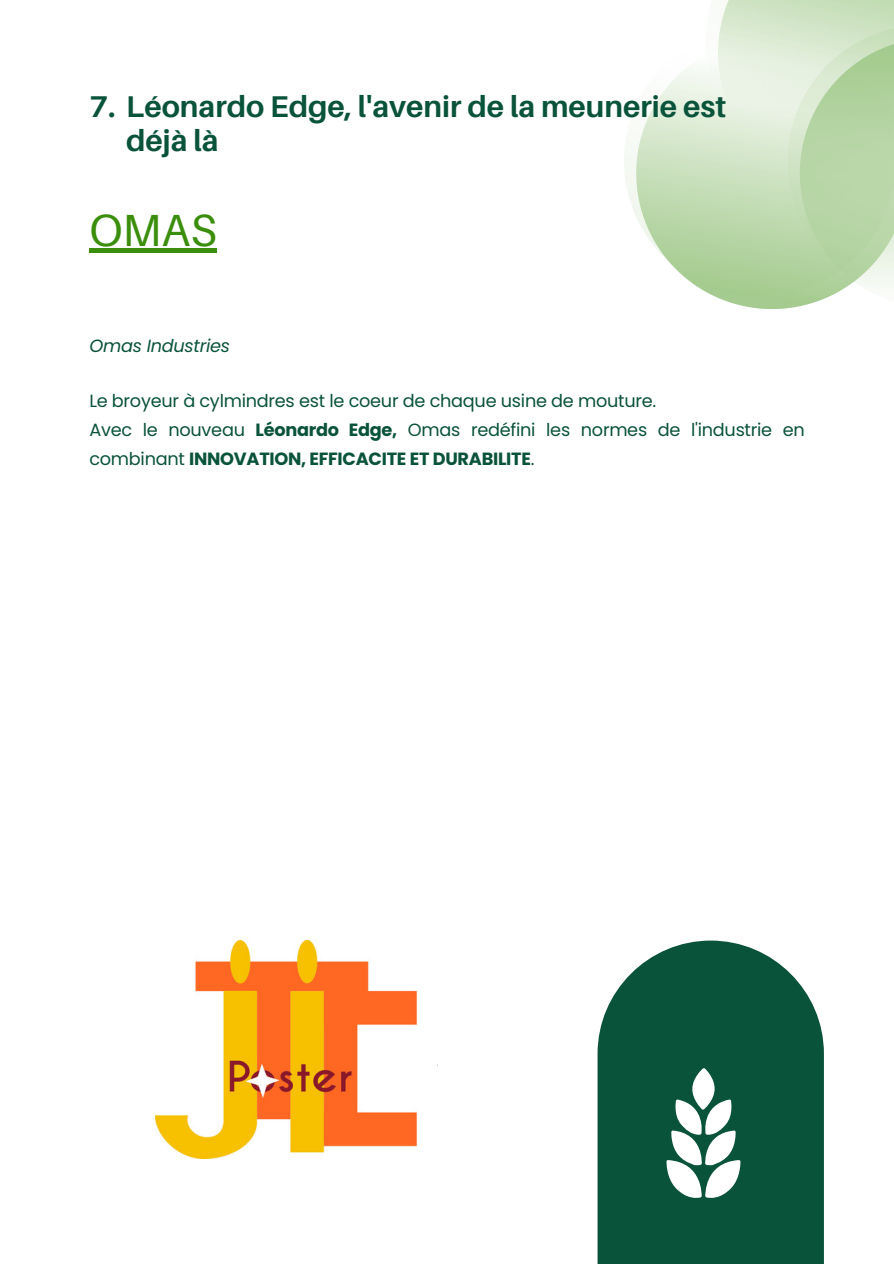
<style>
.page{position:relative;width:894px;height:1264px;background:#fff}
.page>*{position:absolute;margin:0;border:0;box-sizing:border-box;transform-origin:0 0}
.t1{font:45px "Aileron";color:#3a8e0b}
.t2{font:700 30px "Aileron";color:#0a533b}
.t3{font:17.7px/29.2px "Poppins";letter-spacing:-.015em;color:#0a533b}
.t4{font:italic 17.7px "Poppins";letter-spacing:-.015em;color:#0a533b}
.s1{font-weight:700}
</style>
<div class="page">
<svg style="left:597px;top:940px;width:226px;height:323px;fill:#0a533b"></svg>
<div style="left:608px;top:951px;width:205px;height:312px;background:#0a533b"></div>
<svg style="left:624px;top:67px;width:81px;height:225px"></svg>
<svg style="left:705px;top:0;width:188px;height:309px;background:#c8dfbb"></svg>
<svg style="left:666px;top:1067px;width:74px;height:132px"></svg>
<div style="left:89px;top:248px;width:128px;height:5px;background:#3a8e0b"></div>
<img style="left:155px;top:940px;width:263px;height:218px">
<h2 class="t2" style="left:89px;top:88px;width:638px">7. Léonardo Edge, l'avenir de la meunerie est</h2>
<h2 class="t2" style="left:126px;top:122px;width:94px">déjà là</h2>
<h1 class="t1" style="left:89px;top:202px;width:129px">OMAS</h1>
<p class="t4" style="left:89px;top:333px;width:142px">Omas Industries</p>
<p class="t3" style="left:89px;top:386px;width:716px">Le broyeur à cylmindres est le coeur de chaque usine de mouture.<br>Avec le nouveau <span class="s1">Léonardo Edge,</span> Omas redéfini les normes de l'industrie en combinant <span class="s1">INNOVATION, EFFICACITE ET DURABILITE</span>.</p>
</div>
